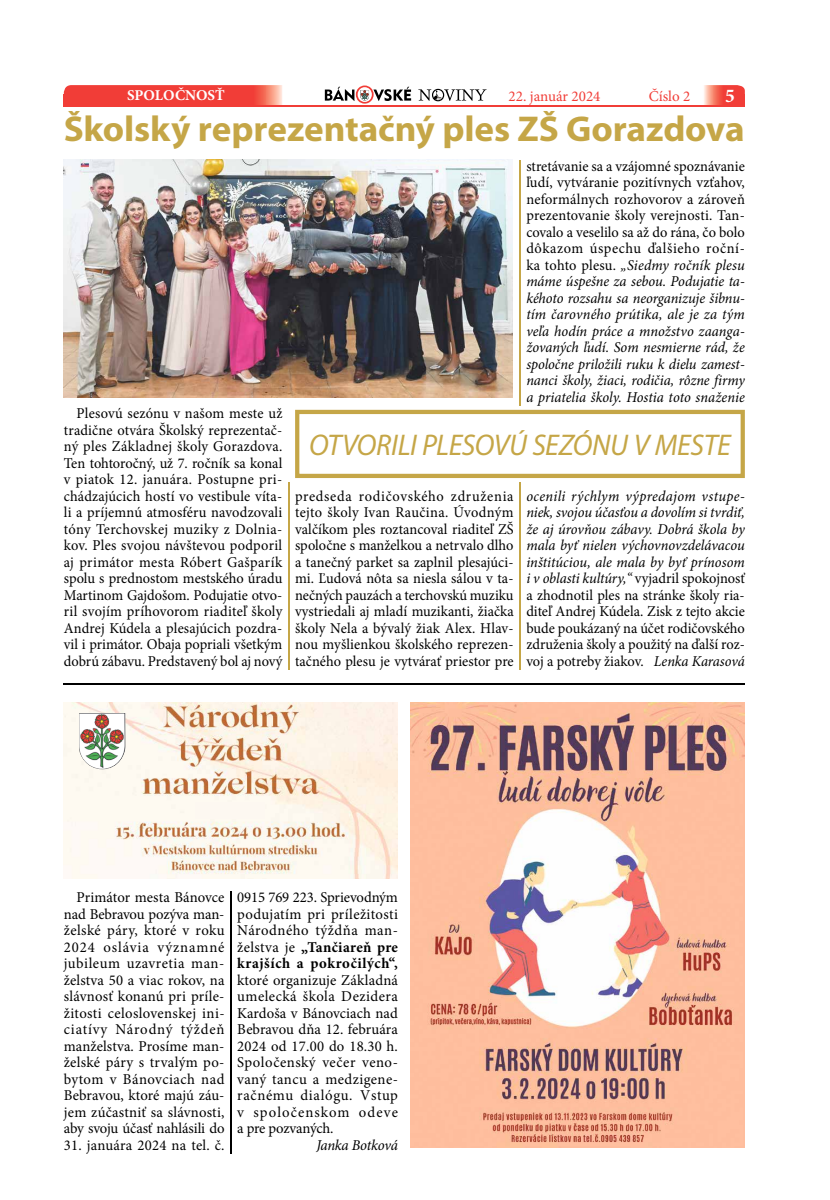
<style>
.page{position:relative;width:830px;height:1200px;background:#fff}
.page>*{position:absolute;margin:0;border:0;box-sizing:border-box;transform-origin:0 0}
.t1{font:700 36px "Myriad Pro";letter-spacing:-.005em;color:#c5a647}
.t2{font:italic 30px "Myriad Pro";letter-spacing:-.015em;color:#c5a647}
.t3{font:700 19.5px "Minion Pro";color:#fff}
.t4{font:15px/16.5px "Minion Pro";letter-spacing:.01em;color:#000;text-align:justify;scale:.96 1}
.t5{font:italic 15px/16.5px "Minion Pro";color:#000;text-align:justify;scale:.96 1}
.t6{font:15px/16.5px "Minion Pro";letter-spacing:.01em;color:#000;text-align:justify}
.t7{font:15px "Minion Pro";color:#f13d37}
.t8{font:italic 15px "Minion Pro";letter-spacing:-.02em;color:#000}
.t9{font:700 15px "Minion Pro";color:#fff}
.s1{font-style:normal}
.s2{font-weight:700}
</style>
<div class="page">
<svg style="left:325px;top:85px;width:86px;height:19px"></svg>
<svg style="left:418px;top:89px;width:68px;height:12px"></svg>
<svg style="left:64px;top:85px;width:218px;height:20px;background:#f14841"></svg>
<svg style="left:704px;top:85px;width:40px;height:20px"></svg>
<hr style="left:74px;top:105px;width:658px;height:1px;background:#f13d37">
<div style="left:64px;top:94px;width:17px;height:12px;background:#f13d37"></div>
<div style="left:727px;top:94px;width:17px;height:12px;background:#f13d37"></div>
<hr style="left:64px;top:683px;width:680px;height:1px;background:#000">
<hr style="left:288px;top:482px;width:1px;height:188px;background:#c5a647">
<hr style="left:519px;top:160px;width:1px;height:245px;background:#c5a647">
<hr style="left:519px;top:482px;width:1px;height:188px;background:#c5a647">
<img style="left:63px;top:159px;width:449px;height:238px">
<svg style="left:295px;top:410px;width:449px;height:68px"></svg>
<img style="left:410px;top:702px;width:334px;height:444px">
<hr style="left:230px;top:891px;width:1px;height:262px;background:#000">
<img style="left:64px;top:702px;width:334px;height:176px">
<img style="left:79px;top:712px;width:46px;height:57px">
<div style="left:196px;top:801px;width:69px;height:17px;background:#fdf8f1"></div>
<p class="t9" style="left:127px;top:85px;width:99px">SPOLOČNOSŤ</p>
<p class="t7" style="left:508px;top:86px;width:93px">22. január 2024</p>
<p class="t7" style="left:648px;top:86px;width:43px">Číslo 2</p>
<h3 class="t3" style="left:724px;top:82px;width:11px">5</h3>
<h1 class="t1" style="left:64px;top:106px;width:682px">Školský reprezentačný ples ZŠ Gorazdova</h1>
<p class="t4" style="left:64px;top:405px;width:229px;text-indent:13px">Plesovú sezónu v našom meste už tradične otvára Školský reprezentač&shy;ný ples Základnej školy Gorazdova.<br>Ten tohtoročný, už 7. ročník sa konal v piatok 12. januára. Postupne pri&shy;chádzajúcich hostí vo vestibule víta&shy;li a príjemnú atmosféru navodzovali tóny Terchovskej muziky z Dolnia&shy;kov. Ples svojou návštevou podporil aj primátor mesta Róbert Gašparík spolu s prednostom mestského úradu Martinom Gajdošom. Podujatie otvo&shy;ril svojím príhovorom riaditeľ školy Andrej Kúdela a plesajúcich pozdra&shy;vil i primátor. Obaja popriali všetkým dobrú zábavu. Predstavený bol aj nový</p>
<p class="t5" style="left:526px;top:157px;width:229px"><span class="s1">stretávanie sa a vzájomné spoznávanie ľudí, vytváranie pozitívnych vzťahov, neformálnych rozhovorov a zároveň prezentovanie školy verejnosti. Tan&shy;covalo a veselilo sa až do rána, čo bolo dôkazom úspechu ďalšieho roční&shy;ka tohto plesu.</span> „Siedmy ročník plesu máme úspešne za sebou. Podujatie ta&shy;kéhoto rozsahu sa neorganizuje šibnu&shy;tím čarovného prútika, ale je za tým veľa hodín práce a množstvo zaanga&shy;žovaných ľudí. Som nesmierne rád, že spoločne priložili ruku k dielu zamest&shy;nanci školy, žiaci, rodičia, rôzne firmy a priatelia školy. Hostia toto snaženie</p>
<h2 class="t2" style="left:309px;top:426px;width:423px">OTVORILI PLESOVÚ SEZÓNU V MESTE</h2>
<p class="t4" style="left:295px;top:487px;width:229px">predseda rodičovského združenia tejto školy Ivan Raučina. Úvodným valčíkom ples roztancoval riaditeľ ZŠ spoločne s manželkou a netrvalo dlho a tanečný parket sa zaplnil plesajúci&shy;mi. Ľudová nôta sa niesla sálou v ta&shy;nečných pauzách a terchovskú muziku vystriedali aj mladí muzikanti, žiačka školy Nela a bývalý žiak Alex. Hlav&shy;nou myšlienkou školského reprezen&shy;tačného plesu je vytvárať priestor pre</p>
<p class="t5" style="left:526px;top:487px;width:229px">ocenili rýchlym výpredajom vstupe&shy;niek, svojou účasťou a dovolím si tvrdiť, že aj úrovňou zábavy. Dobrá škola by mala byť nielen výchovnovzdelávacou inštitúciou, ale mala by byť prínosom i v oblasti kultúry,“ <span class="s1">vyjadril spokojnosť a zhodnotil ples na stránke školy ria&shy;diteľ Andrej Kúdela. Zisk z tejto akcie bude poukázaný na účet rodičovského združenia školy a použitý na ďalší roz&shy;voj a potreby žiakov.</span> Lenka Karasová</p>
<p class="t6" style="left:64px;top:889px;width:162px;text-indent:13px">Primátor mesta Bánovce nad Bebravou pozýva man&shy;želské páry, ktoré v roku 2024 oslávia významné jubileum uzavretia man&shy;želstva 50 a viac rokov, na slávnosť konanú pri príle&shy;žitosti celoslovenskej ini&shy;ciatívy Národný týždeň manželstva. Prosíme man&shy;želské páry s trvalým po&shy;bytom v Bánovciach nad Bebravou, ktoré majú záu&shy;jem zúčastniť sa slávnosti, aby svoju účasť nahlásili do</p>
<p class="t6" style="left:64px;top:1136px;width:162px">31. januára 2024 na tel. č.</p>
<p class="t6" style="left:237px;top:889px;width:162px">0915 769 223. Sprievodným podujatím pri príležitosti Národného týždňa man&shy;želstva je <span class="s2">„Tančiareň pre krajších a pokročilých“,</span></p>
<p class="t6" style="left:237px;top:971px;width:162px">ktoré organizuje Základná umelecká škola Dezidera Kardoša v Bánovciach nad Bebravou dňa 12. februára 2024 od 17.00 do 18.30 h.<br>Spoločenský večer veno&shy;vaný tancu a medzigene&shy;račnému dialógu. Vstup v spoločenskom odeve a pre pozvaných.</p>
<p class="t8" style="left:316px;top:1134px;width:83px">Janka Botková</p>
</div>
